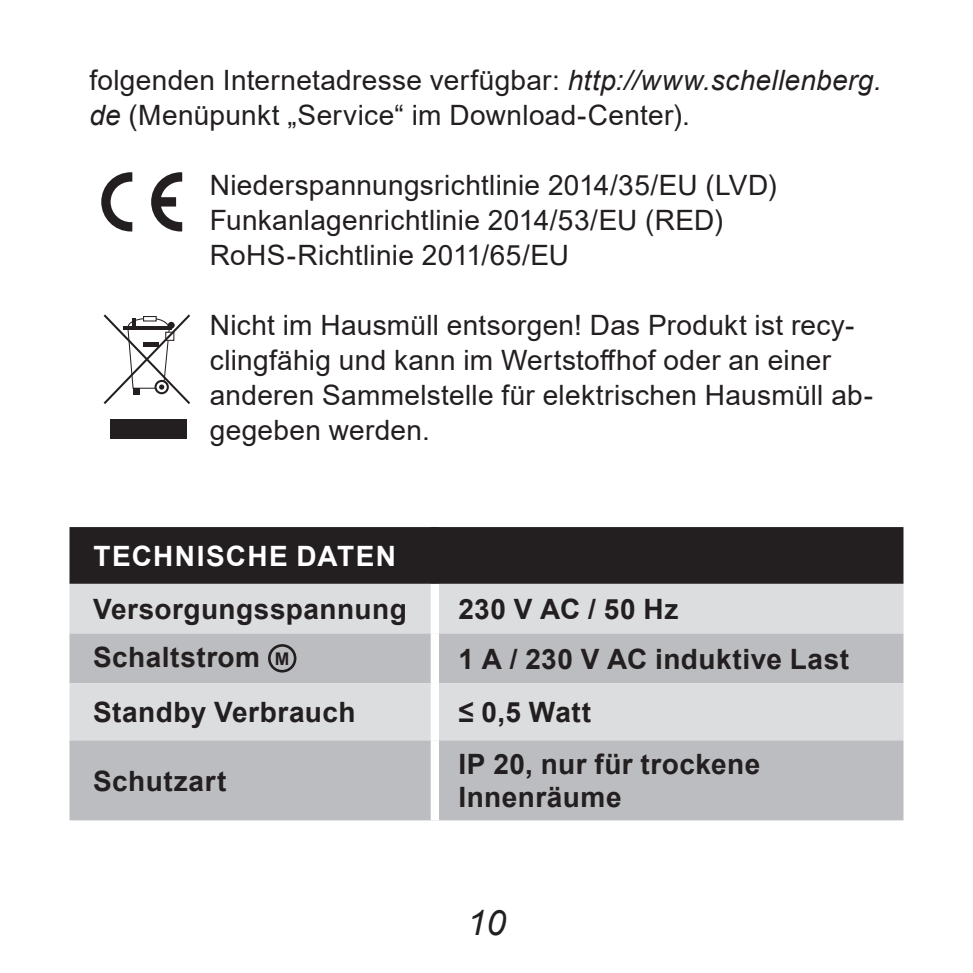
<style>
.page{position:relative;width:973px;height:973px;background:#fff}
.page>*{position:absolute;margin:0;border:0;box-sizing:border-box;transform-origin:0 0}
.t1{font:italic 35px "Arial";color:#231f20}
.t2{font:28px/35px "Arial";letter-spacing:.01em;color:#231f20}
.t3{font:700 28px/33.6px "Arial";letter-spacing:.015em;color:#231f20}
.t4{font:700 28px "Arial";letter-spacing:.05em;color:#fff}
.s1{font-style:italic}
.s2{font-size:17.5px}
</style>
<div class="page">
<div style="left:69px;top:527px;width:834px;height:56px;background:#231f20"></div>
<div style="left:69px;top:583px;width:834px;height:50px;background:#dcdddf"></div>
<div style="left:69px;top:633px;width:834px;height:50px;background:#bcbdc0"></div>
<div style="left:69px;top:683px;width:834px;height:57px;background:#dcdddf"></div>
<div style="left:69px;top:740px;width:834px;height:80px;background:#bcbdc0"></div>
<div style="left:430px;top:527px;width:9px;height:56px;background:#231f20"></div>
<div style="left:430px;top:583px;width:9px;height:50px;background:#fff"></div>
<div style="left:430px;top:633px;width:9px;height:50px;background:#fff"></div>
<div style="left:430px;top:683px;width:9px;height:57px;background:#fff"></div>
<div style="left:430px;top:740px;width:9px;height:80px;background:#fff"></div>
<div style="left:268px;top:644px;width:28px;height:28px;border:3px solid #231f20;border-radius:50%"></div>
<div style="left:111px;top:419px;width:76px;height:19px;background:#231f20"></div>
<svg style="left:103px;top:314px;width:87px;height:90px"></svg>
<svg style="left:101px;top:172px;width:81px;height:59px"></svg>
<p class="t2" style="left:89px;top:62px;width:793px">folgenden Internetadresse verfügbar: <span class="s1">http://www.schellenberg. de</span> (Menüpunkt „Service“ im Download-Center).</p>
<p class="t2" style="left:210px;top:167px;width:568px">Niederspannungsrichtlinie 2014/35/EU (LVD)<br>Funkanlagenrichtlinie 2014/53/EU (RED)<br>RoHS-Richtlinie 2011/65/EU</p>
<p class="t2" style="left:210px;top:307px;width:664px">Nicht im Hausmüll entsorgen! Das Produkt ist recy&shy;clingfähig und kann im Wertstoffhof oder an einer anderen Sammelstelle für elektrischen Hausmüll ab&shy;gegeben werden.</p>
<p class="t4" style="left:93px;top:536px;width:304px">TECHNISCHE DATEN</p>
<p class="t3" style="left:93px;top:592px;width:315px">Versorgungsspannung</p>
<p class="t3" style="left:458px;top:592px;width:221px">230 V AC / 50 Hz</p>
<p class="t3" style="left:93px;top:640px;width:198px">Schaltstrom <span class="s2">M</span></p>
<p class="t3" style="left:458px;top:642px;width:392px">1 A / 230 V AC induktive Last</p>
<p class="t3" style="left:93px;top:695px;width:264px">Standby Verbrauch</p>
<p class="t3" style="left:458px;top:695px;width:134px">≤ 0,5 Watt</p>
<p class="t3" style="left:93px;top:764px;width:135px">Schutzart</p>
<p class="t3" style="left:458px;top:747px;width:303px">IP 20, nur für trockene<br>Innenräume</p>
<p class="t1" style="left:467px;top:899px;width:40px">10</p>
</div>
